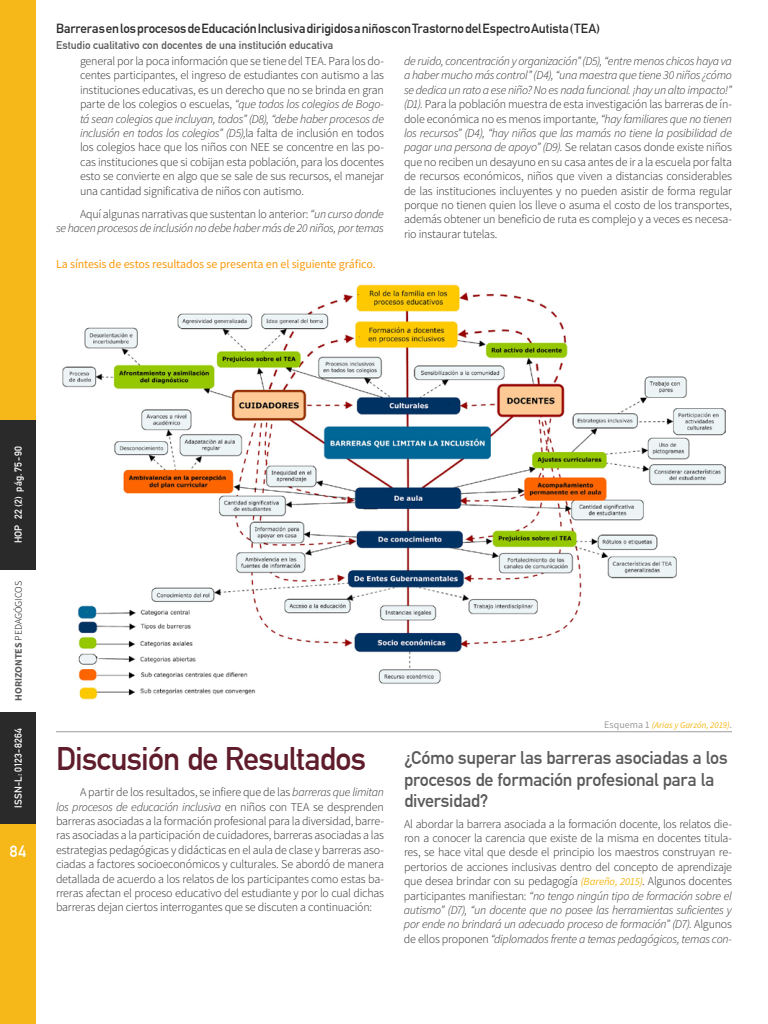
<style>
.page{position:relative;width:768px;height:1024px;background:#fff}
.page>*{position:absolute;margin:0;border:0;box-sizing:border-box;transform-origin:0 0}
.t1{font:700 32px "DIN Alternate";letter-spacing:-.025em;color:#5f1c2b}
.t2{font:700 18px/21.6px "DIN Alternate";letter-spacing:-.01em;color:#5a5a5a}
.t3{font:700 16px "DIN Alternate";color:#fff}
.t4{font:700 13px "DIN Alternate";letter-spacing:-.005em;color:#2a2a2a}
.t5{font:300 12px/14.4px "Source Sans Pro";letter-spacing:-.02em;color:#2a2a2a;text-align:justify}
.t6{font:italic 300 12px/14.4px "Source Sans Pro";letter-spacing:-.02em;color:#2a2a2a;text-align:right}
.t7{font:12px "Source Sans Pro";letter-spacing:-.01em;color:#fb990b}
.t8{font:700 11.1px "DIN Alternate";color:#5a5a5a}
.t9{font:700 10px "DIN Alternate";letter-spacing:.015em;color:#fff}
.t10{font:300 10px "Source Sans Pro";letter-spacing:-.015em;color:#000}
.t11{font:italic 9px "Source Sans Pro";color:#f5b818}
.s1{font-style:italic}
.s2{font-style:normal}
.s3{font-weight:700;color:#5a5a5a}
.s4{font-style:normal;font-size:10px;color:#9c9c9c}
.s5{font-weight:400;font-style:italic;font-size:10.8px;color:#f5b818}
</style>
<div class="page">
<hr style="left:56px;top:732px;width:676px;height:1px;background:#9c9c9c">
<img style="left:62px;top:284px;width:664px;height:415px">
<div style="left:0;top:712px;width:36px;height:312px;background:#f5b818"></div>
<div style="left:0;top:0;width:36px;height:570px;background:#f5b818"></div>
<div style="left:0;top:420px;width:36px;height:150px;background:#2a2a2a"></div>
<div style="left:0;top:712px;width:36px;height:112px;background:#2a2a2a"></div>
<p class="t4" style="left:56px;top:19px;width:546px">Barreras en los procesos de Educación Inclusiva dirigidos a niños con Trastorno del Espectro Autista (TEA)</p>
<p class="t8" style="left:56px;top:36px;width:279px">Estudio cualitativo con docentes de una institución educativa</p>
<p class="t5" style="left:80px;top:54px;width:306px">general por la poca información que se tiene del TEA. Para los do&shy;centes participantes, el ingreso de estudiantes con autismo a las instituciones educativas, es un derecho que no se brinda en gran parte de los colegios o escuelas, <span class="s1">“que todos los colegios de Bogo&shy;tá sean colegios que incluyan, todos” (D8), “debe haber procesos de inclusión en todos los colegios” (D5),</span>la falta de inclusión en todos los colegios hace que los niños con NEE se concentre en las po&shy;cas instituciones que si cobijan esta población, para los docentes esto se convierte en algo que se sale de sus recursos, el manejar una cantidad significativa de niños con autismo.</p>
<p class="t6" style="left:56px;top:207px;width:329px"><span class="s2">Aquí algunas narrativas que sustentan lo anterior:</span> “un curso donde<br>se hacen procesos de inclusión no debe haber más de 20 niños, por temas</p>
<p class="t7" style="left:56px;top:256px;width:321px">La síntesis de estos resultados se presenta en el siguiente gráfico.</p>
<p class="t5" style="left:404px;top:54px;width:330px"><span class="s1">de ruido, concentración y organización” (D5), “entre menos chicos haya va a haber mucho más control” (D4), “una maestra que tiene 30 niños ¿cómo se dedica un rato a ese niño? No es nada funcional. ¡hay un alto impacto!” (D1).</span> Para la población muestra de esta investigación las barreras de ín&shy;dole económica no es menos importante<span class="s1">, “hay familiares que no tienen los recursos” (D4), “hay niños que las mamás no tiene la posibilidad de pagar una persona de apoyo” (D9).</span> Se relatan casos donde existe niños que no reciben un desayuno en su casa antes de ir a la escuela por falta de recursos económicos, niños que viven a distancias considerables de las instituciones incluyentes y no pueden asistir de forma regular porque no tienen quien los lleve o asuma el costo de los transportes, además obtener un beneficio de ruta es complejo y a veces es necesa&shy;rio instaurar tutelas.</p>
<p class="t9" style="left:11px;top:543px;width:98px;rotate:-90deg">HOP 22 (2) pág. 75-90</p>
<p class="t10" style="left:12px;top:701px;width:121px;rotate:-90deg"><span class="s3">HORIZONTES</span> PEDAGÓGICOS</p>
<p class="t9" style="left:11px;top:808px;width:81px;rotate:-90deg">ISSN-L: 0123-8264</p>
<h3 class="t3" style="left:10px;top:839px;width:18px">84</h3>
<h1 class="t1" style="left:56px;top:734px;width:312px">Discusión de Resultados</h1>
<p class="t5" style="left:56px;top:785px;width:330px;text-indent:24px">A partir de los resultados, se infiere que de las <span class="s1">barreras que limitan los procesos de educación inclusiva</span> en niños con TEA se desprenden barreras asociadas a la formación profesional para la diversidad, barre&shy;ras asociadas a la participación de cuidadores, barreras asociadas a las estrategias pedagógicas y didácticas en el aula de clase y barreras aso&shy;ciadas a factores socioeconómicos y culturales. Se abordó de manera detallada de acuerdo a los relatos de los participantes como estas ba&shy;rreras afectan el proceso educativo del estudiante y por lo cual dichas barreras dejan ciertos interrogantes que se discuten a continuación:</p>
<p class="t11" style="left:604px;top:719px;width:129px"><span class="s4">Esquema 1</span> (Arias y Garzón, 2019)<span class="s4">.</span></p>
<h2 class="t2" style="left:404px;top:746px;width:325px">¿Cómo superar las barreras asociadas a los procesos de formación profesional para la diversidad?</h2>
<p class="t5" style="left:404px;top:816px;width:330px">Al abordar la barrera asociada a la formación docente, los relatos die&shy;ron a conocer la carencia que existe de la misma en docentes titula&shy;res, se hace vital que desde el principio los maestros construyan re&shy;pertorios de acciones inclusivas dentro del concepto de aprendizaje que desea brindar con su pedagogía <span class="s5">(Bareño, 2015)</span>. Algunos docentes participantes manifiestan: <span class="s1">“no tengo ningún tipo de formación sobre el autismo” (D7), “un docente que no posee las herramientas suficientes y por ende no brindará un adecuado proceso de formación” (D7).</span> Algunos de ellos proponen <span class="s1">“diplomados frente a temas pedagógicos, temas con-</span></p>
</div>
